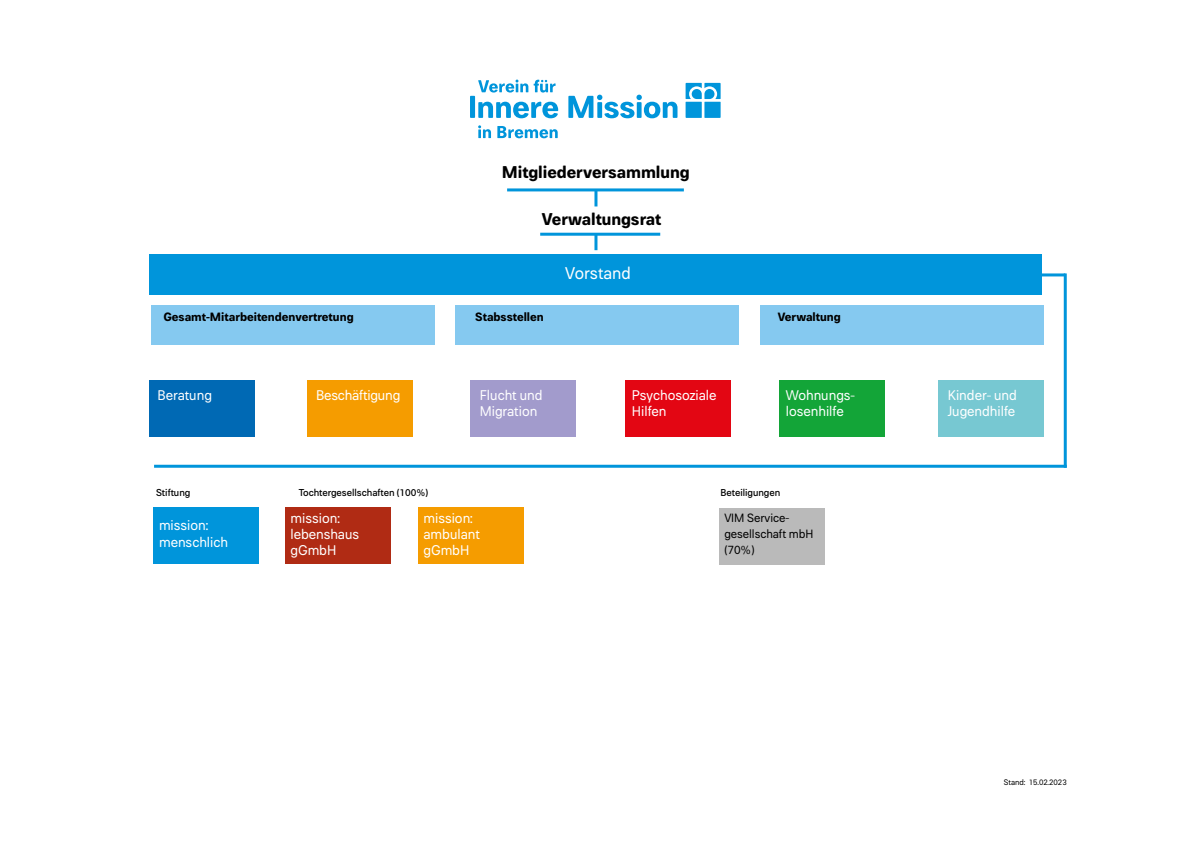
<style>
.page{position:relative;width:1191px;height:842px;background:#fff}
.page>*{position:absolute;margin:0;border:0;box-sizing:border-box;transform-origin:0 0}
.t1{font:700 17px "Paul Grotesk Soft";color:#000}
.t2{font:17px "Paul Grotesk Soft";color:#fff}
.t3{font:14px/16.8px "Paul Grotesk Soft";color:#fff}
.t4{font:700 12px "Paul Grotesk Soft";color:#000}
.t5{font:12px/16px "Paul Grotesk Soft";color:#000}
.t6{font:500 10px "Paul Grotesk Soft";color:#000}
.t7{font:8px "Paul Grotesk Soft";color:#000}
</style>
<div class="page">
<div style="left:760px;top:305px;width:283px;height:39px;background:#85c9f0"></div>
<div style="left:455px;top:305px;width:283px;height:39px;background:#85c9f0"></div>
<hr style="left:1063px;top:273px;width:3px;height:195px;background:#0095db">
<div style="left:150px;top:380px;width:105px;height:57px;background:#0069b4"></div>
<div style="left:625px;top:380px;width:105px;height:57px;background:#e30613"></div>
<div style="left:779px;top:380px;width:106px;height:57px;background:#13a538"></div>
<div style="left:150px;top:254px;width:892px;height:40px;background:#0095db"></div>
<div style="left:938px;top:380px;width:106px;height:57px;background:#77c8d2"></div>
<div style="left:308px;top:380px;width:105px;height:57px;background:#f59c00"></div>
<div style="left:470px;top:380px;width:105px;height:57px;background:#a29bcc"></div>
<div style="left:153px;top:507px;width:106px;height:57px;background:#0095db"></div>
<div style="left:151px;top:305px;width:283px;height:39px;background:#85c9f0"></div>
<hr style="left:594px;top:190px;width:3px;height:16px;background:#0095db">
<hr style="left:594px;top:234px;width:3px;height:16px;background:#0095db">
<hr style="left:507px;top:188px;width:177px;height:3px;background:#0095db">
<hr style="left:540px;top:233px;width:120px;height:3px;background:#0095db">
<hr style="left:1041px;top:273px;width:24px;height:3px;background:#0095db">
<div style="left:285px;top:507px;width:105px;height:57px;background:#b02b14"></div>
<hr style="left:154px;top:465px;width:912px;height:3px;background:#0095db">
<div style="left:418px;top:507px;width:105px;height:57px;background:#f59c00"></div>
<div style="left:719px;top:508px;width:106px;height:57px;background:#bababa"></div>
<div style="left:470px;top:96px;width:5px;height:22px;background:#0095db"></div>
<svg style="left:478px;top:102px;width:80px;height:16px"></svg>
<svg style="left:568px;top:95px;width:109px;height:23px"></svg>
<div style="left:685px;top:102px;width:16px;height:16px;background:#0095db"></div>
<div style="left:704px;top:102px;width:16px;height:16px;background:#0095db"></div>
<svg style="left:685px;top:83px;width:35px;height:16px"></svg>
<svg style="left:478px;top:80px;width:77px;height:13px"></svg>
<svg style="left:478px;top:125px;width:13px;height:13px"></svg>
<svg style="left:497px;top:126px;width:60px;height:12px"></svg>
<p class="t1" style="left:502px;top:162px;width:189px">Mitgliederversammlung</p>
<p class="t1" style="left:542px;top:209px;width:121px">Verwaltungsrat</p>
<p class="t2" style="left:565px;top:263px;width:67px">Vorstand</p>
<p class="t4" style="left:163px;top:309px;width:192px">Gesamt-Mitarbeitendenvertretung</p>
<p class="t4" style="left:475px;top:309px;width:70px">Stabsstellen</p>
<p class="t4" style="left:778px;top:309px;width:64px">Verwaltung</p>
<p class="t3" style="left:158px;top:386px;width:56px">Beratung</p>
<p class="t3" style="left:316px;top:386px;width:86px">Beschäftigung</p>
<p class="t3" style="left:480px;top:386px;width:64px">Flucht und<br>Migration</p>
<p class="t3" style="left:632px;top:386px;width:86px">Psychosoziale<br>Hilfen</p>
<p class="t3" style="left:786px;top:386px;width:71px">Wohnungs&shy;losenhilfe</p>
<p class="t3" style="left:947px;top:386px;width:71px">Kinder- und<br>Jugendhilfe</p>
<p class="t6" style="left:156px;top:486px;width:36px">Stiftung</p>
<p class="t6" style="left:299px;top:486px;width:131px">Tochtergesellschaften (100%)</p>
<p class="t6" style="left:720px;top:487px;width:61px">Beteiligungen</p>
<p class="t3" style="left:159px;top:517px;width:70px">mission: menschlich</p>
<p class="t3" style="left:290px;top:510px;width:70px;line-height:16px">mission: lebenshaus gGmbH</p>
<p class="t3" style="left:423px;top:510px;width:58px;line-height:16px">mission: ambulant gGmbH</p>
<p class="t5" style="left:724px;top:510px;width:91px">VIM Service&shy;gesellschaft mbH (70%)</p>
<p class="t7" style="left:1004px;top:778px;width:64px">Stand: 15.02.2023</p>
</div>
